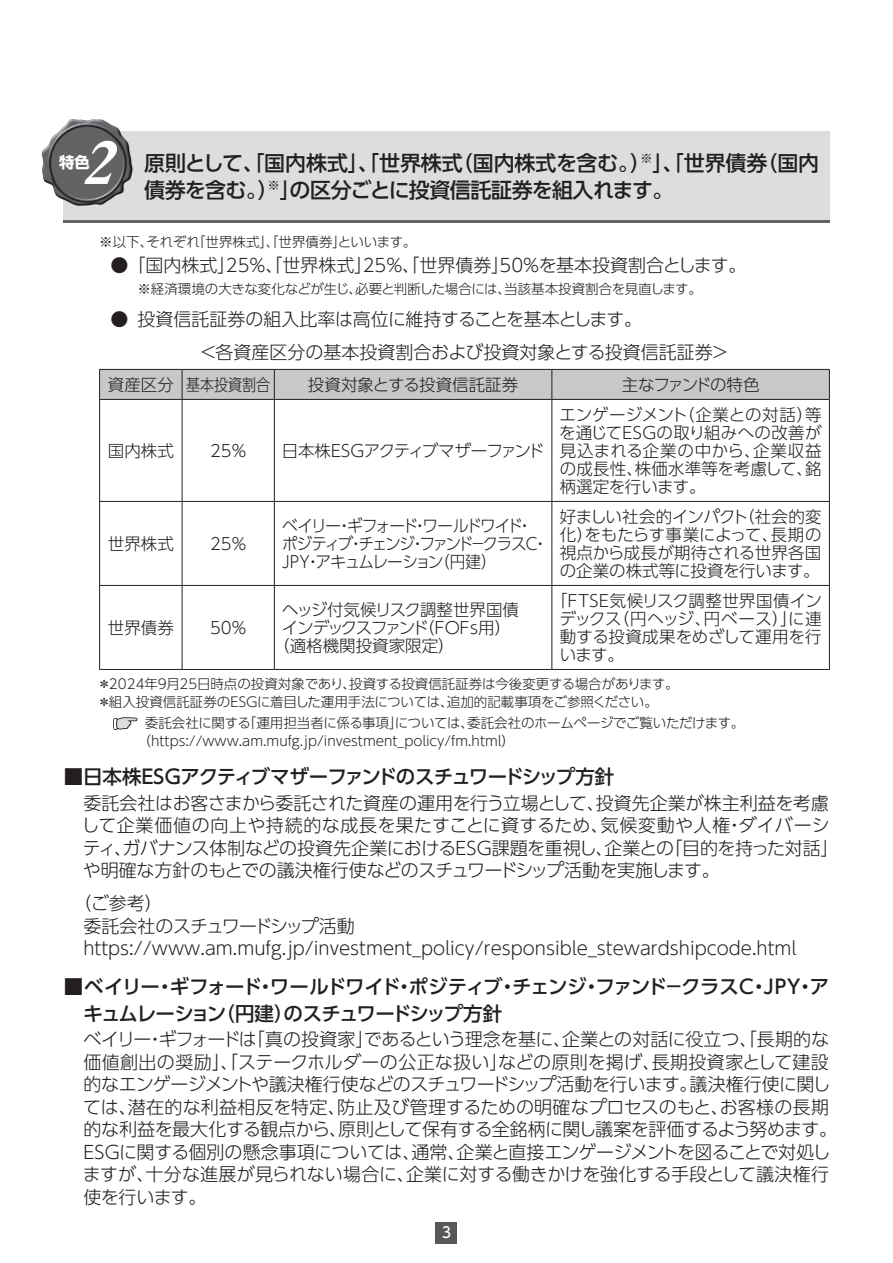
<style>
.page{position:relative;width:893px;height:1263px;background:#fff}
.page>*{position:absolute;margin:0;border:0;box-sizing:border-box;transform-origin:0 0}
.t1{font:italic 58.5px "Midashi Min Pr 5 MA31";color:#fff;scale:1.04 1}
.t2{font:500 21px/27px "UD Shin Go Pro";letter-spacing:-.02em;color:#231f20}
.t3{font:500 19.5px/27px "UD Shin Go Pro";letter-spacing:-.07em;color:#231f20}
.t4{font:500 19.5px "UD Shin Go Pro";letter-spacing:-.095em;color:#231f20}
.t5{font:300 18px/22.5px "UD Shin Go Pro";color:#231f20}
.t6{font:300 16.5px/18px "UD Shin Go Pro";letter-spacing:-.025em;color:#231f20;text-align:justify}
.t7{font:300 16.5px/18px "UD Shin Go Pro";letter-spacing:-.115em;color:#231f20;scale:.95 1}
.t8{font:300 16.5px "UD Shin Go Pro";color:#231f20}
.t9{font:300 16.5px "UD Shin Go Pro";letter-spacing:-.11em;color:#231f20}
.t10{font:300 16.5px "UD Shin Go Pro";letter-spacing:-.155em;color:#231f20}
.t11{font:300 16.5px "UD Shin Go Pro";letter-spacing:-.075em;color:#231f20}
.t12{font:700 15.3px "UD Shin Go Pro";color:#fff}
.t13{font:500 15px "UD Shin Go Pro";color:#fff;scale:.9 1}
.t14{font:300 13.5px/18px "UD Shin Go Pro";color:#231f20}
</style>
<div class="page">
<div style="left:436px;top:1222px;width:21px;height:21px;background:#57585a"></div>
<div style="left:63px;top:131px;width:766px;height:92px;background:#dcdddf"></div>
<hr style="left:63px;top:220px;width:766px;height:3px;background:#636366">
<img style="left:41px;top:119px;width:92px;height:87px">
<svg style="left:99px;top:369px;width:731px;height:30px;background:#c0c1c3"></svg>
<hr style="left:99px;top:399px;width:83px;height:1px;background:#231f20">
<hr style="left:99px;top:400px;width:1px;height:101px;background:#231f20">
<hr style="left:182px;top:399px;width:92px;height:1px;background:#231f20">
<hr style="left:182px;top:400px;width:1px;height:101px;background:#231f20">
<hr style="left:274px;top:399px;width:278px;height:1px;background:#231f20">
<hr style="left:274px;top:400px;width:1px;height:101px;background:#231f20">
<hr style="left:552px;top:399px;width:278px;height:1px;background:#231f20">
<hr style="left:551px;top:400px;width:1px;height:101px;background:#231f20">
<hr style="left:829px;top:400px;width:1px;height:101px;background:#231f20">
<hr style="left:99px;top:501px;width:83px;height:1px;background:#231f20">
<hr style="left:99px;top:502px;width:1px;height:83px;background:#231f20">
<hr style="left:182px;top:501px;width:92px;height:1px;background:#231f20">
<hr style="left:182px;top:502px;width:1px;height:83px;background:#231f20">
<hr style="left:274px;top:501px;width:278px;height:1px;background:#231f20">
<hr style="left:274px;top:502px;width:1px;height:83px;background:#231f20">
<hr style="left:552px;top:501px;width:278px;height:1px;background:#231f20">
<hr style="left:551px;top:502px;width:1px;height:83px;background:#231f20">
<hr style="left:829px;top:502px;width:1px;height:83px;background:#231f20">
<hr style="left:99px;top:585px;width:83px;height:1px;background:#231f20">
<hr style="left:99px;top:586px;width:1px;height:83px;background:#231f20">
<hr style="left:182px;top:585px;width:92px;height:1px;background:#231f20">
<hr style="left:182px;top:586px;width:1px;height:83px;background:#231f20">
<hr style="left:274px;top:585px;width:278px;height:1px;background:#231f20">
<hr style="left:274px;top:586px;width:1px;height:83px;background:#231f20">
<hr style="left:552px;top:585px;width:278px;height:1px;background:#231f20">
<hr style="left:551px;top:586px;width:1px;height:83px;background:#231f20">
<hr style="left:829px;top:586px;width:1px;height:83px;background:#231f20">
<hr style="left:99px;top:669px;width:83px;height:1px;background:#231f20">
<hr style="left:182px;top:669px;width:92px;height:1px;background:#231f20">
<hr style="left:274px;top:669px;width:278px;height:1px;background:#231f20">
<hr style="left:552px;top:669px;width:278px;height:1px;background:#231f20">
<svg style="left:113px;top:717px;width:25px;height:13px"></svg>
<h1 class="t1" style="left:82px;top:117px;width:49px">2</h1>
<p class="t2" style="left:144px;top:149px;width:677px">原則として、「国内株式」、「世界株式（国内株式を含む。）<sup>※</sup>」、「世界債券（国内債券を含む。）<sup>※</sup>」の区分ごとに投資信託証券を組入れます。</p>
<p class="t14" style="left:99px;top:233px;width:319px">※以下、それぞれ「世界株式」、「世界債券」といいます。</p>
<p class="t5" style="left:110px;top:254px;width:638px">●「国内株式」25％、「世界株式」25％、「世界債券」50％を基本投資割合とします。</p>
<p class="t14" style="left:137px;top:279px;width:566px">※経済環境の大きな変化などが生じ、必要と判断した場合には、当該基本投資割合を見直します。</p>
<p class="t5" style="left:199px;top:302px;width:532px;line-height:33px;text-indent:-89px">● 投資信託証券の組入比率は高位に維持することを基本とします。<br>＜各資産区分の基本投資割合および投資対象とする投資信託証券＞</p>
<p class="t8" style="left:108px;top:371px;width:164px">資産区分 基本投資割合</p>
<p class="t8" style="left:308px;top:371px;width:212px">投資対象とする投資信託証券</p>
<p class="t11" style="left:622px;top:371px;width:139px">主なファンドの特⾊</p>
<p class="t12" style="left:59px;top:150px;width:32px">特色</p>
<p class="t6" style="left:108px;top:441px;width:67px">国内株式</p>
<p class="t6" style="left:210px;top:441px;width:39px">25％</p>
<p class="t9" style="left:282px;top:437px;width:264px">日本株ＥＳＧアクティブマザーファンド</p>
<p class="t6" style="left:559px;top:405px;width:264px">エンゲージメント（企業との対話）等を通じてＥＳＧの取り組みへの改善が⾒込まれる企業の中から、企業収益の成⻑性、株価⽔準等を考慮して、銘柄選定を⾏います。</p>
<p class="t6" style="left:108px;top:534px;width:67px">世界株式</p>
<p class="t6" style="left:210px;top:534px;width:39px">25％</p>
<p class="t7" style="left:278px;top:516px;width:286px">ベイリー・ギフォード・ワールドワイド・ポジティブ・チェンジ・ファンド－クラスＣ・<br>ＪＰＹ・アキュムレーション（円建）</p>
<p class="t6" style="left:560px;top:507px;width:263px">好ましい社会的インパクト（社会的変化）をもたらす事業によって、⻑期の視点から成⻑が期待される世界各国の企業の株式等に投資を⾏います。</p>
<p class="t6" style="left:559px;top:591px;width:264px;text-indent:-9px">「ＦＴＳＥ気候リスク調整世界国債インデックス（円ヘッジ、円ベース）」に連動する投資成果をめざして運⽤を⾏います。</p>
<p class="t14" style="left:97px;top:675px;width:583px">＊2024年９月25日時点の投資対象であり、投資する投資信託証券は今後変更する場合があります。＊組入投資信託証券のＥＳＧに着目した運用手法については、追加的記載事項をご参照ください。</p>
<p class="t14" style="left:138px;top:714px;width:608px;text-indent:7px">委託会社に関する「運用担当者に係る事項」については、委託会社のホームページでご覧いただけます。（https://www.am.mufg.jp/investment_policy/fm.html）</p>
<p class="t4" style="left:64px;top:761px;width:552px">■日本株ＥＳＧアクティブマザーファンドのスチュワードシップ方針</p>
<p class="t5" style="left:81px;top:791px;width:759px">委託会社はお客さまから委託された資産の運用を行う立場として、投資先企業が株主利益を考慮して企業価値の向上や持続的な成長を果たすことに資するため、気候変動や人権・ダイバーシティ、ガバナンス体制などの投資先企業におけるESG課題を重視し、企業との「目的を持った対話」や明確な方針のもとでの議決権行使などのスチュワードシップ活動を実施します。</p>
<p class="t5" style="left:83px;top:891px;width:714px;text-indent:-10px">（ご参考）<br>委託会社のスチュワードシップ活動https://www.am.mufg.jp/investment_policy/responsible_stewardshipcode.html</p>
<p class="t3" style="left:83px;top:972px;width:747px;text-indent:-19px">■ベイリー・ギフォード・ワールドワイド・ポジティブ・チェンジ・ファンド－クラスC・JPY・アキュムレーション（円建）のスチュワードシップ方針</p>
<p class="t5" style="left:83px;top:1027px;width:756px">ベイリー・ギフォードは「真の投資家」であるという理念を基に、企業との対話に役立つ、「長期的な価値創出の奨励」、「ステークホルダーの公正な扱い」などの原則を掲げ、長期投資家として建設的なエンゲージメントや議決権行使などのスチュワードシップ活動を行います。議決権行使に関しては、潜在的な利益相反を特定、防止及び管理するための明確なプロセスのもと、お客様の長期的な利益を最大化する観点から、原則として保有する全銘柄に関し議案を評価するよう努めます。ESGに関する個別の懸念事項については、通常、企業と直接エンゲージメントを図ることで対処しますが、十分な進展が見られない場合に、企業に対する働きかけを強化する手段として議決権行使を行います。</p>
<p class="t8" style="left:282px;top:596px;width:238px">ヘッジ付気候リスク調整世界国債</p>
<p class="t10" style="left:282px;top:614px;width:231px">インデックスファンド（ＦＯＦｓ用）</p>
<p class="t8" style="left:273px;top:632px;width:183px">（適格機関投資家限定）</p>
<p class="t6" style="left:108px;top:618px;width:67px">世界債券</p>
<p class="t6" style="left:210px;top:618px;width:39px">50％</p>
<p class="t13" style="left:442px;top:1220px;width:11px">3</p>
</div>
